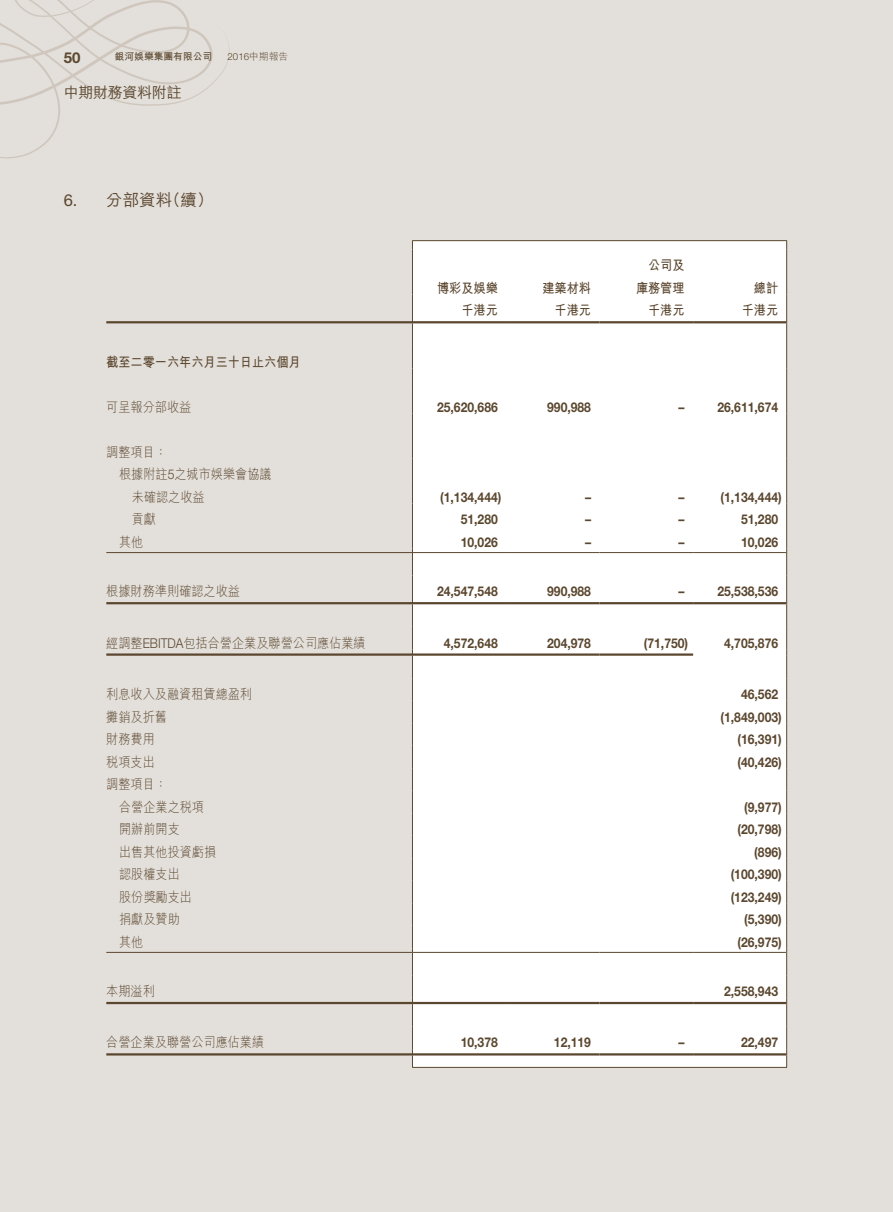
<style>
.page{position:relative;width:893px;height:1212px;background:#e3dfda}
.page>*{position:absolute;margin:0;border:0;box-sizing:border-box;transform-origin:0 0}
.t1{font:16.5px "M Hei HK Medium E Ten B5 H";color:#5b472f}
.t2{font:15px "M Hei HK Medium E Ten B5 H";letter-spacing:-.02em;color:#5b472f}
.t3{font:700 15px "Helvetica Neue LT Std";color:#5b472f}
.t4{font:700 13.5px "Helvetica Neue LT Std";color:#5b472f;scale:.9 1}
.t5{font:13.5px/22.5px "M Hei HK Light E Ten B5 H";color:#5b472f;scale:.9 1}
.t6{font:13.5px/22.5px "M Hei HK Bold E Ten B5 H";color:#5b472f;text-align:right;scale:.9 1}
.t7{font:9.75px "M Hei HK Bold E Ten B5 H";color:#5b472f}
.t8{font:300 9.75px "Helvetica Neue LT Std";color:#5b472f}
.s1{font-family:"M Hei HK Light E Ten B5 H";font-weight:400}
.s2{font-family:"Helvetica Neue LT Std"}
.s3{font-family:"Helvetica Neue LT Std";font-weight:300}
</style>
<div class="page">
<svg style="left:0;top:0;width:230px;height:159px"></svg>
<div style="left:413px;top:242px;width:373px;height:825px;background:#fff"></div>
<hr style="left:412px;top:249px;width:1px;height:45px;background:#5b472f">
<hr style="left:786px;top:249px;width:1px;height:45px;background:#5b472f">
<hr style="left:412px;top:240px;width:375px;height:1px;background:#5b472f">
<svg style="left:412px;top:294px;width:1px;height:773px"></svg>
<svg style="left:786px;top:294px;width:1px;height:773px"></svg>
<hr style="left:412px;top:1067px;width:375px;height:1px;background:#5b472f">
<hr style="left:106px;top:321px;width:306px;height:2px;background:#5b472f">
<hr style="left:413px;top:321px;width:93px;height:2px;background:#5b472f">
<hr style="left:506px;top:321px;width:94px;height:2px;background:#5b472f">
<hr style="left:600px;top:321px;width:93px;height:2px;background:#5b472f">
<hr style="left:693px;top:321px;width:93px;height:2px;background:#5b472f">
<hr style="left:106px;top:552px;width:306px;height:1px;background:#5b472f">
<hr style="left:413px;top:552px;width:93px;height:1px;background:#5b472f">
<hr style="left:506px;top:552px;width:94px;height:1px;background:#5b472f">
<hr style="left:600px;top:552px;width:93px;height:1px;background:#5b472f">
<hr style="left:693px;top:552px;width:93px;height:1px;background:#5b472f">
<hr style="left:106px;top:602px;width:306px;height:2px;background:#5b472f">
<hr style="left:413px;top:602px;width:93px;height:2px;background:#5b472f">
<hr style="left:506px;top:602px;width:94px;height:2px;background:#5b472f">
<hr style="left:600px;top:602px;width:93px;height:2px;background:#5b472f">
<hr style="left:693px;top:602px;width:93px;height:2px;background:#5b472f">
<hr style="left:106px;top:653px;width:306px;height:3px;background:#5b472f">
<hr style="left:413px;top:653px;width:93px;height:3px;background:#5b472f">
<hr style="left:506px;top:653px;width:94px;height:3px;background:#5b472f">
<hr style="left:600px;top:653px;width:93px;height:3px;background:#5b472f">
<hr style="left:106px;top:952px;width:306px;height:1px;background:#5b472f">
<hr style="left:413px;top:952px;width:93px;height:1px;background:#5b472f">
<hr style="left:506px;top:952px;width:94px;height:1px;background:#5b472f">
<hr style="left:600px;top:952px;width:93px;height:1px;background:#5b472f">
<hr style="left:693px;top:952px;width:93px;height:1px;background:#5b472f">
<hr style="left:106px;top:1002px;width:306px;height:2px;background:#5b472f">
<hr style="left:413px;top:1002px;width:93px;height:2px;background:#5b472f">
<hr style="left:506px;top:1002px;width:94px;height:2px;background:#5b472f">
<hr style="left:600px;top:1002px;width:93px;height:2px;background:#5b472f">
<hr style="left:693px;top:1002px;width:93px;height:2px;background:#5b472f">
<hr style="left:106px;top:1053px;width:306px;height:2px;background:#5b472f">
<hr style="left:413px;top:1053px;width:93px;height:2px;background:#5b472f">
<hr style="left:506px;top:1053px;width:94px;height:2px;background:#5b472f">
<hr style="left:600px;top:1053px;width:93px;height:2px;background:#5b472f">
<hr style="left:693px;top:1053px;width:93px;height:2px;background:#5b472f">
<p class="t3" style="left:64px;top:52px;width:18px">50</p>
<p class="t7" style="left:115px;top:52px;width:99px">銀河娛樂集團有限公司</p>
<p class="t8" style="left:227px;top:53px;width:62px">2016<span class="s1">中期報告</span></p>
<p class="t2" style="left:64px;top:87px;width:119px">中期財務資料附註</p>
<p class="t1" style="left:64px;top:194px;width:151px"><span class="s2">6.</span> 分部資料（續）</p>
<p class="t6" style="left:437px;top:278px;width:69px">博彩及娛樂</p>
<p class="t6" style="left:542px;top:278px;width:56px">建築材料</p>
<p class="t6" style="left:636px;top:256px;width:56px">公司及庫務管理</p>
<p class="t6" style="left:754px;top:278px;width:29px">總計</p>
<p class="t6" style="left:461px;top:301px;width:42px">千港元</p>
<p class="t6" style="left:555px;top:301px;width:42px">千港元</p>
<p class="t6" style="left:648px;top:301px;width:42px">千港元</p>
<p class="t6" style="left:742px;top:301px;width:42px">千港元</p>
<p class="t6" style="left:106px;top:352px;width:218px">截至二零一六年六月三十日止六個月</p>
<p class="t5" style="left:106px;top:397px;width:96px">可呈報分部收益</p>
<p class="t4" style="left:437px;top:402px;width:69px">25,620,686</p>
<p class="t4" style="left:547px;top:402px;width:50px">990,988</p>
<p class="t4" style="left:678px;top:402px;width:8px">–</p>
<p class="t4" style="left:717px;top:402px;width:69px">26,611,674</p>
<p class="t5" style="left:106px;top:442px;width:69px">調整項目：</p>
<p class="t5" style="left:119px;top:465px;width:171px">根據附註<span class="s3">5</span>之城市娛樂會協議</p>
<p class="t5" style="left:132px;top:487px;width:83px">未確認之收益</p>
<p class="t4" style="left:440px;top:492px;width:70px">(1,134,444)</p>
<p class="t4" style="left:585px;top:492px;width:8px">–</p>
<p class="t4" style="left:678px;top:492px;width:8px">–</p>
<p class="t4" style="left:720px;top:492px;width:70px">(1,134,444)</p>
<p class="t5" style="left:132px;top:510px;width:28px">貢獻</p>
<p class="t4" style="left:461px;top:514px;width:43px">51,280</p>
<p class="t4" style="left:585px;top:514px;width:8px">–</p>
<p class="t4" style="left:678px;top:514px;width:8px">–</p>
<p class="t4" style="left:741px;top:514px;width:43px">51,280</p>
<p class="t5" style="left:119px;top:532px;width:29px">其他</p>
<p class="t4" style="left:461px;top:537px;width:43px">10,026</p>
<p class="t4" style="left:585px;top:537px;width:8px">–</p>
<p class="t4" style="left:678px;top:537px;width:8px">–</p>
<p class="t4" style="left:741px;top:537px;width:43px">10,026</p>
<p class="t5" style="left:106px;top:582px;width:150px">根據財務準則確認之收益</p>
<p class="t4" style="left:437px;top:586px;width:69px">24,547,548</p>
<p class="t4" style="left:547px;top:586px;width:50px">990,988</p>
<p class="t4" style="left:678px;top:586px;width:8px">–</p>
<p class="t4" style="left:717px;top:586px;width:69px">25,538,536</p>
<p class="t5" style="left:106px;top:633px;width:290px">經調整<span class="s3">EBITDA</span>包括合營企業及聯營公司應佔業績</p>
<p class="t4" style="left:444px;top:638px;width:62px">4,572,648</p>
<p class="t4" style="left:547px;top:638px;width:50px">204,978</p>
<p class="t4" style="left:644px;top:638px;width:51px">(71,750)</p>
<p class="t4" style="left:724px;top:638px;width:62px">4,705,876</p>
<p class="t5" style="left:106px;top:684px;width:164px">利息收入及融資租賃總盈利</p>
<p class="t4" style="left:741px;top:689px;width:43px">46,562</p>
<p class="t5" style="left:106px;top:707px;width:69px">攤銷及折舊</p>
<p class="t4" style="left:720px;top:711px;width:70px">(1,849,003)</p>
<p class="t5" style="left:106px;top:729px;width:56px">財務費用</p>
<p class="t4" style="left:737px;top:734px;width:51px">(16,391)</p>
<p class="t5" style="left:106px;top:752px;width:56px">稅項支出</p>
<p class="t4" style="left:737px;top:756px;width:51px">(40,426)</p>
<p class="t5" style="left:119px;top:774px;width:96px;text-indent:-13px">調整項目：<br>合營企業之稅項</p>
<p class="t4" style="left:744px;top:801px;width:43px">(9,977)</p>
<p class="t5" style="left:119px;top:819px;width:69px">開辦前開支</p>
<p class="t4" style="left:737px;top:824px;width:51px">(20,798)</p>
<p class="t5" style="left:119px;top:842px;width:110px">出售其他投資虧損</p>
<p class="t4" style="left:754px;top:846px;width:32px">(896)</p>
<p class="t5" style="left:119px;top:864px;width:69px">認股權支出</p>
<p class="t4" style="left:731px;top:869px;width:58px">(100,390)</p>
<p class="t5" style="left:119px;top:887px;width:83px">股份獎勵支出</p>
<p class="t4" style="left:731px;top:891px;width:58px">(123,249)</p>
<p class="t5" style="left:119px;top:909px;width:69px">捐獻及贊助</p>
<p class="t4" style="left:744px;top:914px;width:43px">(5,390)</p>
<p class="t5" style="left:119px;top:932px;width:28px">其他</p>
<p class="t4" style="left:737px;top:936px;width:51px">(26,975)</p>
<p class="t5" style="left:106px;top:981px;width:56px">本期溢利</p>
<p class="t4" style="left:724px;top:986px;width:62px">2,558,943</p>
<p class="t5" style="left:106px;top:1033px;width:177px">合營企業及聯營公司應佔業績</p>
<p class="t4" style="left:461px;top:1037px;width:43px">10,378</p>
<p class="t4" style="left:554px;top:1037px;width:43px">12,119</p>
<p class="t4" style="left:678px;top:1037px;width:8px">–</p>
<p class="t4" style="left:741px;top:1037px;width:43px">22,497</p>
</div>
